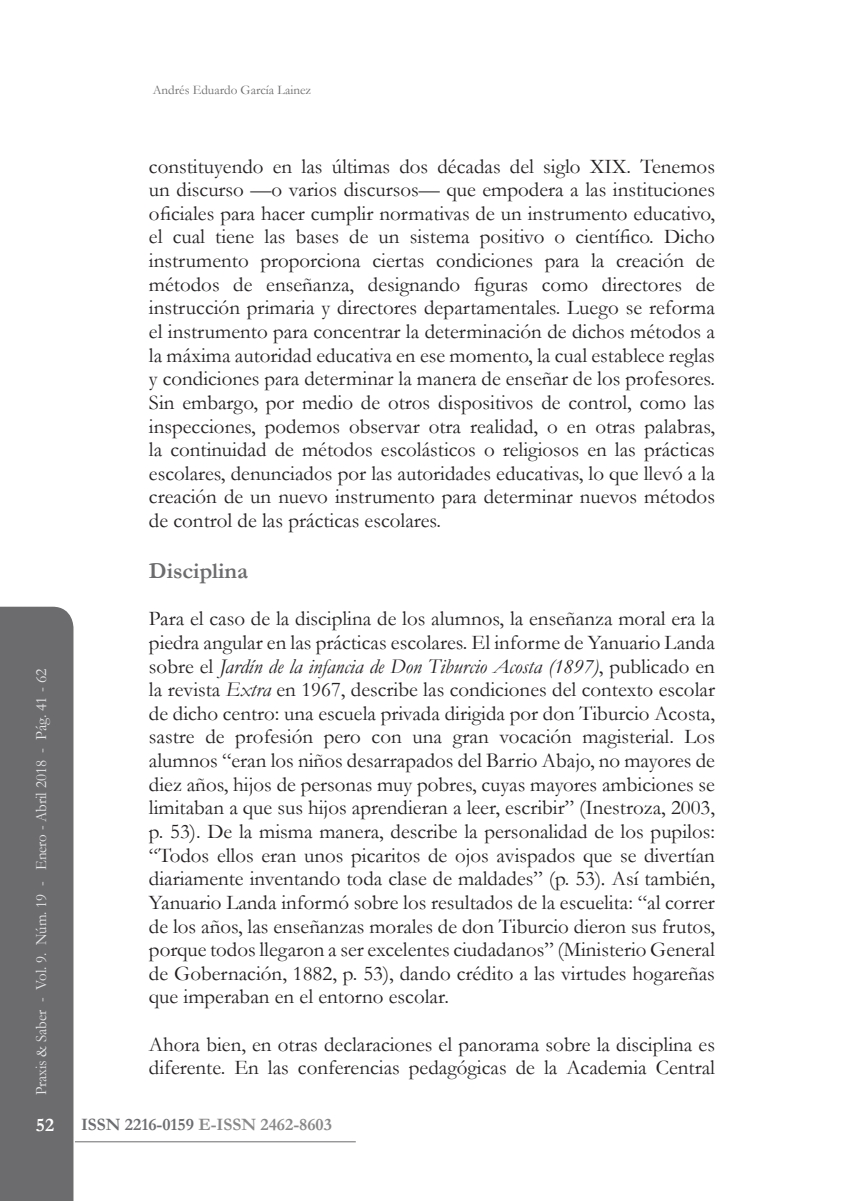
<style>
.page{position:relative;width:859px;height:1201px;background:#fff}
.page>*{position:absolute;margin:0;border:0;box-sizing:border-box;transform-origin:0 0}
.t1{font:700 22.75px "Garamond";color:#6c6c6e}
.t2{font:21px/23.6px "Garamond";color:#231f20;text-align:justify}
.t3{font:700 19.25px "Garamond";color:#fff}
.t4{font:700 17.5px "Garamond";color:#888}
.t5{font:15.75px "Garamond";color:#e6e7e9;scale:.95 1}
.t6{font:13.12px "Garamond";color:#6c6c6e}
.s1{font-style:italic}
.s2{color:#6c6d70}
</style>
<div class="page">
<div style="left:0;top:606px;width:73px;height:594px;background:#6c6c6e"></div>
<hr style="left:75px;top:1141px;width:280px;height:1px;background:#6c6c6e">
<p class="t5" style="left:30px;top:1095px;width:451px;rotate:-90deg">Praxis &amp; Saber - Vol. 9. Núm. 19 - Enero - Abril 2018 - Pág. 41 - 62</p>
<p class="t6" style="left:153px;top:81px;width:160px">Andrés Eduardo García Lainez</p>
<p class="t2" style="left:149px;top:154px;width:567px">constituyendo en las últimas dos décadas del siglo XIX. Tenemos un discurso —o varios discursos— que empodera a las instituciones oficiales para hacer cumplir normativas de un instrumento educativo, el cual tiene las bases de un sistema positivo o científico. Dicho instrumento proporciona ciertas condiciones para la creación de métodos de enseñanza, designando figuras como directores de instrucción primaria y directores departamentales. Luego se reforma el instrumento para concentrar la determinación de dichos métodos a la máxima autoridad educativa en ese momento, la cual establece reglas y condiciones para determinar la manera de enseñar de los profesores.<br>Sin embargo, por medio de otros dispositivos de control, como las inspecciones, podemos observar otra realidad, o en otras palabras, la continuidad de métodos escolásticos o religiosos en las prácticas escolares, denunciados por las autoridades educativas, lo que llevó a la creación de un nuevo instrumento para determinar nuevos métodos de control de las prácticas escolares.</p>
<p class="t1" style="left:149px;top:555px;width:101px">Disciplina</p>
<p class="t2" style="left:149px;top:606px;width:567px">Para el caso de la disciplina de los alumnos, la enseñanza moral era la piedra angular en las prácticas escolares. El informe de Yanuario Landa sobre el <span class="s1">Jardín de la infancia de Don Tiburcio Acosta (1897)</span>, publicado en la revista <span class="s1">Extra</span> en 1967, describe las condiciones del contexto escolar de dicho centro: una escuela privada dirigida por don Tiburcio Acosta, sastre de profesión pero con una gran vocación magisterial. Los alumnos “eran los niños desarrapados del Barrio Abajo, no mayores de diez años, hijos de personas muy pobres, cuyas mayores ambiciones se limitaban a que sus hijos aprendieran a leer, escribir” (Inestroza, 2003, p. 53). De la misma manera, describe la personalidad de los pupilos: “Todos ellos eran unos picaritos de ojos avispados que se divertían diariamente inventando toda clase de maldades” (p. 53)<span class="s1">.</span> Así también, Yanuario Landa informó sobre los resultados de la escuelita: “al correr de los años, las enseñanzas morales de don Tiburcio dieron sus frutos, porque todos llegaron a ser excelentes ciudadanos” (Ministerio General de Gobernación, 1882, p. 53), dando crédito a las virtudes hogareñas que imperaban en el entorno escolar.</p>
<p class="t2" style="left:149px;top:1031px;width:567px">Ahora bien, en otras declaraciones el panorama sobre la disciplina es diferente. En las conferencias pedagógicas de la Academia Central</p>
<p class="t3" style="left:36px;top:1112px;width:20px">52</p>
<p class="t4" style="left:81px;top:1112px;width:252px"><span class="s2">ISSN 2216-0159</span> E-ISSN 2462-8603</p>
</div>
